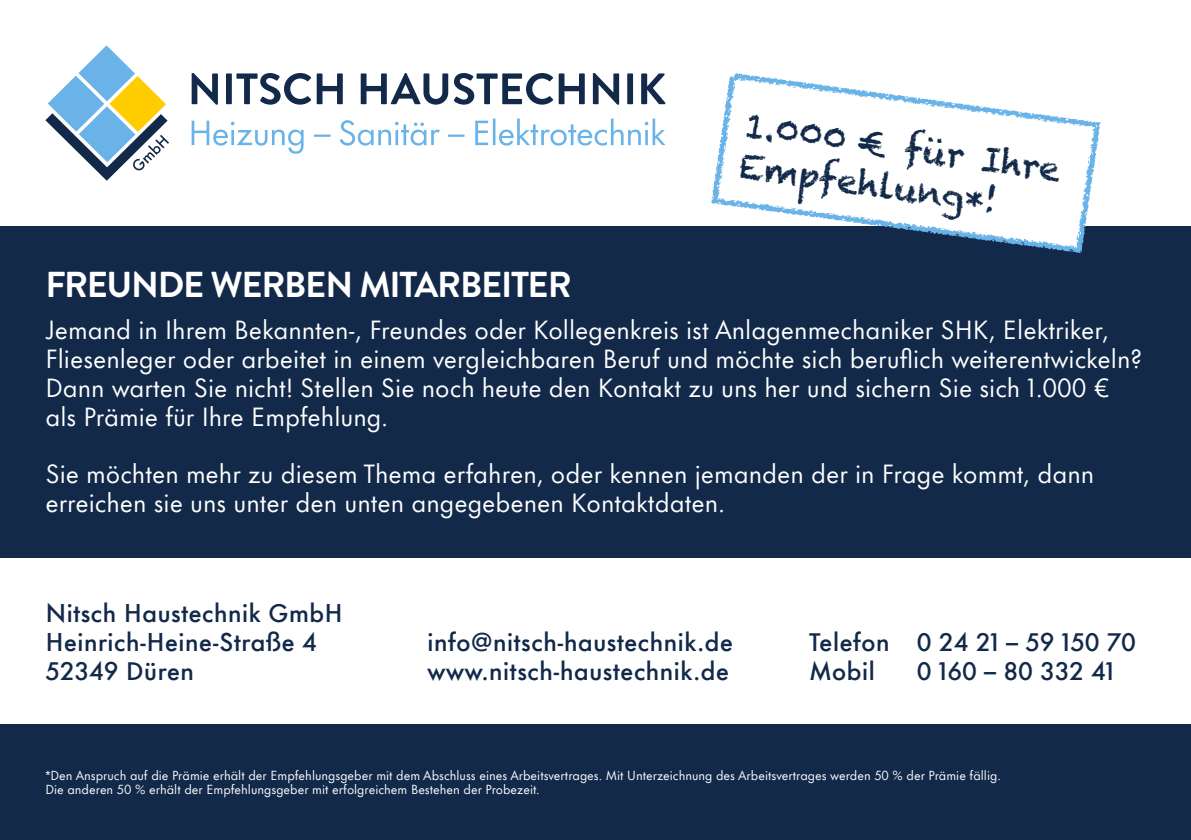
<style>
.page{position:relative;width:1191px;height:840px;background:#fff}
.page>*{position:absolute;margin:0;border:0;box-sizing:border-box;transform-origin:0 0}
.t1{font:700 36px "Brandon Grotesque";letter-spacing:-.035em;color:#fff}
.t2{font:34px/40.8px "Chalkduster";color:#12294a}
.t3{font:24px/28.8px "Futura Now Text";color:#fff}
.t4{font:500 24px/28.8px "Futura Now Text";color:#12294a}
.t5{font:12px/14.4px "Futura Now Text";color:#fff}
</style>
<div class="page">
<svg style="left:45px;top:45px;width:124px;height:136px"></svg>
<svg style="left:192px;top:73px;width:473px;height:32px"></svg>
<svg style="left:192px;top:118px;width:473px;height:36px"></svg>
<div style="left:0;top:226px;width:1191px;height:331px;background:#12294a"></div>
<div style="left:0;top:724px;width:1191px;height:115px;background:#12294a"></div>
<svg style="left:711px;top:73px;width:390px;height:181px"></svg>
<h1 class="t1" style="left:45px;top:259px;width:528px">FREUNDE WERBEN MITARBEITER</h1>
<h2 class="t2" style="left:748px;top:105px;width:320px;rotate:8deg">1.000 € für Ihre<br>Empfehlung*!</h2>
<p class="t3" style="left:45px;top:314px;width:1098px">Jemand in Ihrem Bekannten-, Freundes oder Kollegenkreis ist Anlagenmechaniker SHK, Elektriker, Fliesenleger oder arbeitet in einem vergleichbaren Beruf und möchte sich beruflich weiterentwickeln?<br>Dann warten Sie nicht! Stellen Sie noch heute den Kontakt zu uns her und sichern Sie sich 1.000 € als Prämie für Ihre Empfehlung.</p>
<p class="t3" style="left:45px;top:458px;width:1050px">Sie möchten mehr zu diesem Thema erfahren, oder kennen jemanden der in Frage kommt, dann erreichen sie uns unter den unten angegebenen Kontaktdaten.</p>
<p class="t4" style="left:45px;top:596px;width:299px">Nitsch Haustechnik GmbH<br>Heinrich-Heine-Straße 4<br>52349 Düren</p>
<p class="t4" style="left:427px;top:625px;width:307px">info@nitsch-haustechnik.de www.nitsch-haustechnik.de</p>
<p class="t4" style="left:809px;top:625px;width:328px">Telefon 0 24 21 – 59 150 70<br>Mobil</p>
<p class="t4" style="left:917px;top:654px;width:199px">0 160 – 80 332 41</p>
<p class="t5" style="left:45px;top:767px;width:957px">*Den Anspruch auf die Prämie erhält der Empfehlungsgeber mit dem Abschluss eines Arbeitsvertrages. Mit Unterzeichnung des Arbeitsvertrages werden 50 % der Prämie fällig.<br>Die anderen 50 % erhält der Empfehlungsgeber mit erfolgreichem Bestehen der Probezeit.</p>
</div>
